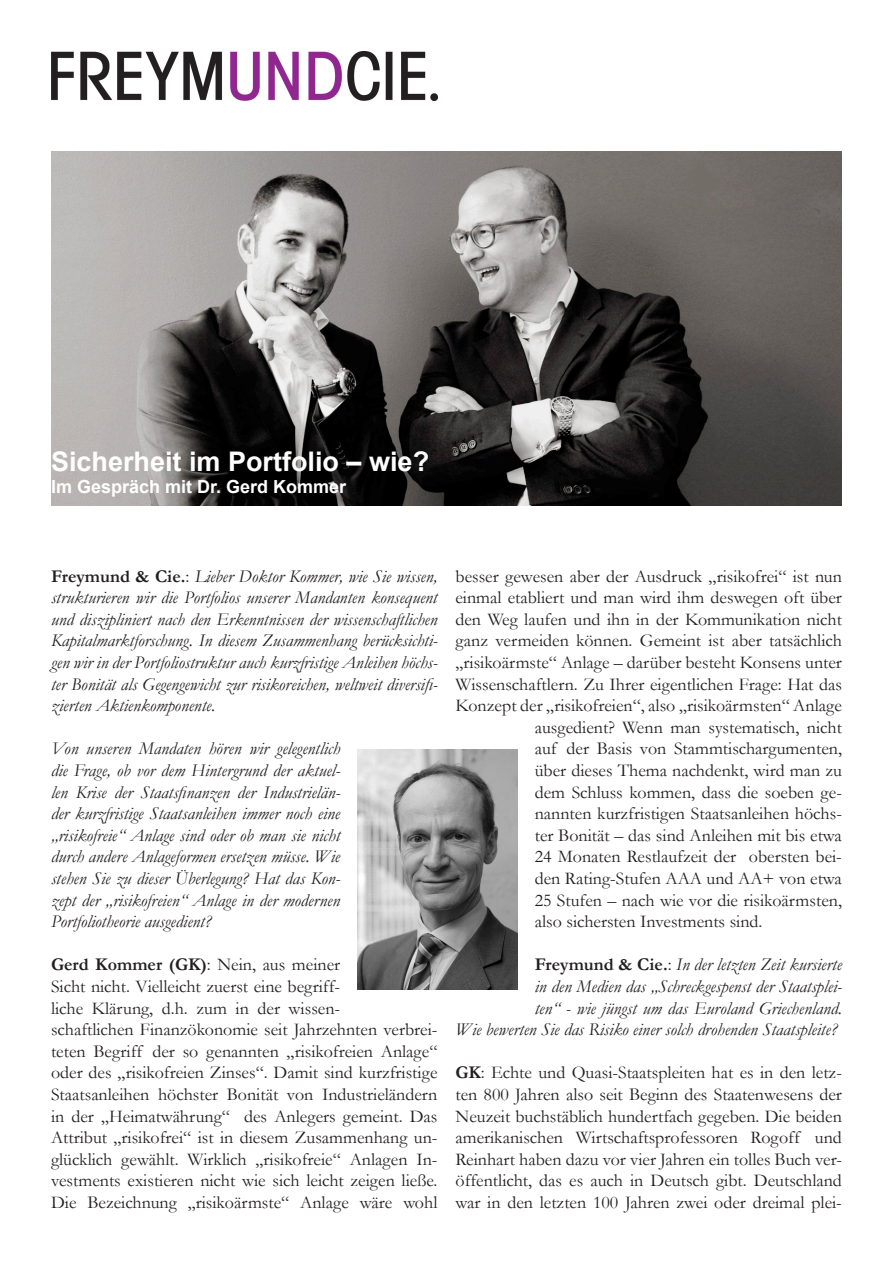
<style>
.page{position:relative;width:893px;height:1263px;background:#fff}
.page>*{position:absolute;margin:0;border:0;box-sizing:border-box;transform-origin:0 0}
.t1{font:700 27px "Arial";color:#fff}
.t2{font:18px/21.6px "Garamond";color:#231f20}
.t3{font:italic 18px/21.6px "Garamond";color:#231f20;text-align:justify}
.t4{font:700 18px "Arial";color:#fff}
.s1{font-weight:700;font-style:normal}
.s2{font-style:normal}
.s3{font-weight:700}
</style>
<div class="page">
<img style="left:51px;top:51px;width:386px;height:50px">
<img style="left:51px;top:152px;width:791px;height:353px">
<img style="left:357px;top:749px;width:161px;height:241px">
<h1 class="t1" style="left:51px;top:444px;width:380px">Sicherheit im Portfolio – wie?</h1>
<p class="t4" style="left:51px;top:475px;width:297px">Im Gespräch mit Dr. Gerd Kommer</p>
<p class="t3" style="left:51px;top:565px;width:388px"><span class="s1">Freymund &amp; Cie.</span><span class="s2">:</span> Lieber Doktor Kommer, wie Sie wissen, strukturieren wir die Portfolios unserer Mandanten konsequent und diszipliniert nach den Erkenntnissen der wissenschaftlichen Kapitalmarktforschung. In diesem Zusammenhang berücksichti&shy;gen wir in der Portfoliostruktur auch kurzfristige Anleihen höchs&shy;ter Bonität als Gegengewicht zur risikoreichen, weltweit diversifi&shy;zierten Aktienkomponente.</p>
<p class="t3" style="left:51px;top:738px;width:291px">Von unseren Mandaten hören wir gelegentlich die Frage, ob vor dem Hintergrund der aktuel&shy;len Krise der Staatsfinanzen der Industrielän&shy;der kurzfristige Staatsanleihen immer noch eine „risikofreie“ Anlage sind oder ob man sie nicht durch andere Anlageformen ersetzen müsse. Wie stehen Sie zu dieser Überlegung? Hat das Kon&shy;zept der „risikofreien“ Anlage in der modernen Portfoliotheorie ausgedient?</p>
<p class="t2" style="left:51px;top:954px;width:388px"><span class="s3">Gerd Kommer (GK)</span>: Nein, aus meiner<br>Sicht nicht. Vielleicht zuerst eine begriff-<br>liche Klärung, d.h. zum in der wissen-<br>schaftlichen Finanzökonomie seit Jahrzehnten verbrei&shy;teten Begriff der so genannten „risikofreien Anlage“ oder des „risikofreien Zinses“. Damit sind kurzfristige Staatsanleihen höchster Bonität von Industrieländern in der „Heimatwährung“ des Anlegers gemeint. Das Attribut „risikofrei“ ist in diesem Zusammenhang un&shy;glücklich gewählt. Wirklich „risikofreie“ Anlagen In&shy;vestments existieren nicht wie sich leicht zeigen ließe.<br>Die Bezeichnung „risikoärmste“ Anlage wäre wohl</p>
<p class="t2" style="left:455px;top:565px;width:388px">besser gewesen aber der Ausdruck „risikofrei“ ist nun</p>
<p class="t2" style="left:455px;top:586px;width:388px">einmal etabliert und man wird ihm deswegen oft über</p>
<p class="t2" style="left:455px;top:608px;width:388px">den Weg laufen und ihn in der Kommunikation nicht</p>
<p class="t2" style="left:455px;top:630px;width:388px">ganz vermeiden können. Gemeint ist aber tatsächlich</p>
<p class="t2" style="left:455px;top:651px;width:388px">„risikoärmste“ Anlage – darüber besteht Konsens unter</p>
<p class="t2" style="left:455px;top:673px;width:388px">Wissenschaftlern. Zu Ihrer eigentlichen Frage: Hat das</p>
<p class="t2" style="left:455px;top:694px;width:388px">Konzept der „risikofreien“, also „risikoärmsten“ Anlage</p>
<p class="t2" style="left:535px;top:716px;width:309px">ausgedient? Wenn man systematisch, nicht</p>
<p class="t2" style="left:535px;top:738px;width:309px">auf der Basis von Stammtischargumenten,</p>
<p class="t2" style="left:535px;top:759px;width:309px">über dieses Thema nachdenkt, wird man zu</p>
<p class="t2" style="left:535px;top:781px;width:309px">dem Schluss kommen, dass die soeben ge-</p>
<p class="t2" style="left:535px;top:802px;width:309px">nannten kurzfristigen Staatsanleihen höchs-</p>
<p class="t2" style="left:535px;top:824px;width:309px">ter Bonität – das sind Anleihen mit bis etwa</p>
<p class="t2" style="left:535px;top:846px;width:309px">24 Monaten Restlaufzeit der obersten bei-</p>
<p class="t2" style="left:535px;top:867px;width:309px">den Rating-Stufen AAA und AA+ von etwa</p>
<p class="t2" style="left:535px;top:889px;width:309px">25 Stufen – nach wie vor die risikoärmsten,</p>
<p class="t2" style="left:535px;top:910px;width:229px">also sichersten Investments sind.</p>
<p class="t3" style="left:455px;top:954px;width:388px;text-align:right"><span class="s1">Freymund &amp; Cie.</span><span class="s2">:</span> In der letzten Zeit kursierte<br>in den Medien das „Schreckgespenst der Staatsplei-<br>ten“ - wie jüngst um das Euroland Griechenland.<br>Wie bewerten Sie das Risiko einer solch drohenden Staatspleite?</p>
<p class="t2" style="left:455px;top:1062px;width:388px;text-align:justify"><span class="s3">GK</span>: Echte und Quasi-Staatspleiten hat es in den letz&shy;ten 800 Jahren also seit Beginn des Staatenwesens der Neuzeit buchstäblich hundertfach gegeben. Die beiden amerikanischen Wirtschaftsprofessoren Rogoff und Reinhart haben dazu vor vier Jahren ein tolles Buch ver&shy;öffentlicht, das es auch in Deutsch gibt. Deutschland war in den letzten 100 Jahren zwei oder dreimal plei-</p>
</div>
